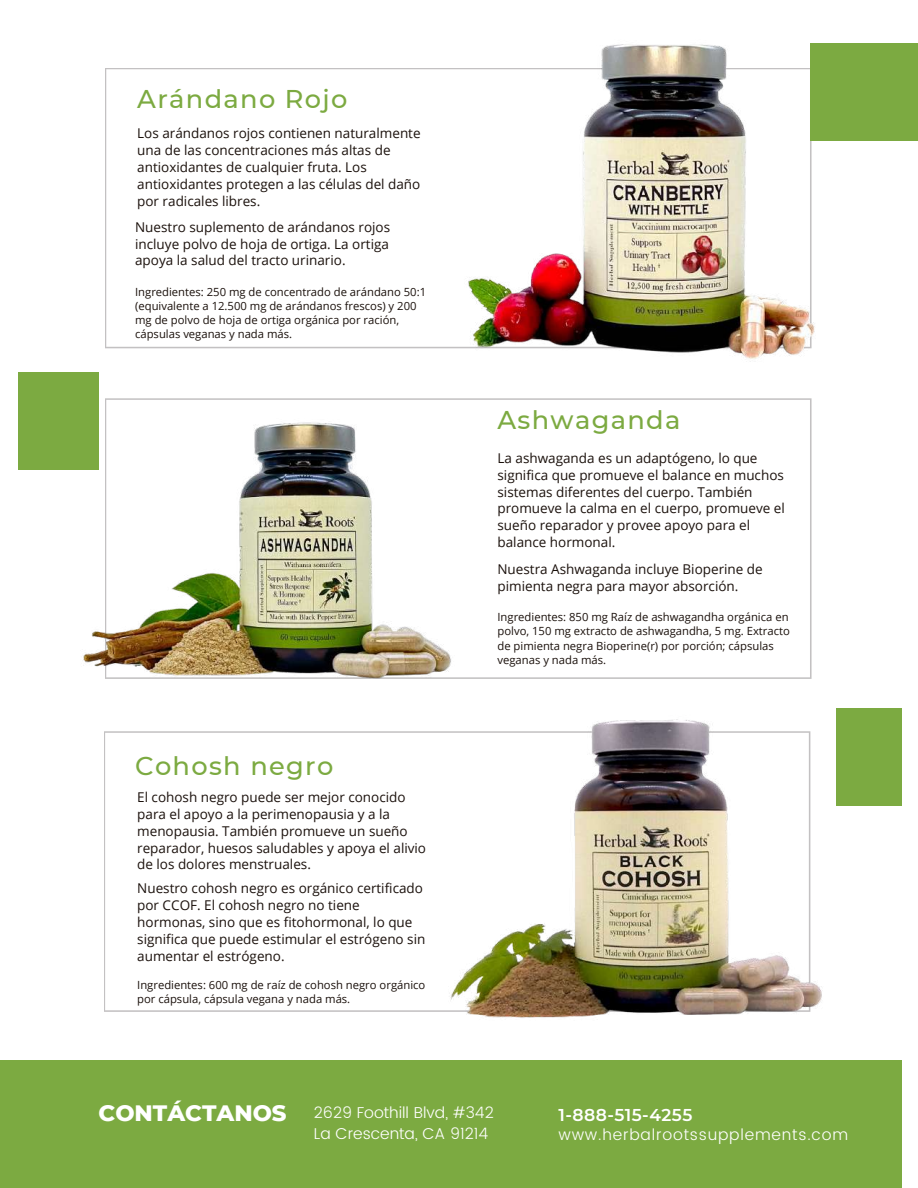
<style>
.page{position:relative;width:918px;height:1188px;background:#fff}
.page>*{position:absolute;margin:0;border:0;box-sizing:border-box;transform-origin:0 0}
.t1{font:500 25.65px "Montserrat";letter-spacing:.05em;color:#7caa41}
.t2{font:600 17.1px "Montserrat";letter-spacing:.025em;color:#fff}
.t3{font:300 15.75px/20.4px "Poppins";color:#fff}
.t4{font:300 15.75px "Poppins";letter-spacing:.05em;color:#fff}
.t5{font:13.5px/16.8px "Open Sans";color:#1b110c}
.t6{font:11.25px/14.1px "Open Sans";color:#1b110c}
.s1{font-family:"Montserrat";font-weight:800;font-size:22.8px}
</style>
<div class="page">
<svg style="left:105px;top:68px;width:353px;height:280px"></svg>
<svg style="left:459px;top:398px;width:353px;height:281px"></svg>
<div style="left:18px;top:372px;width:81px;height:97px;background:#7caa41"></div>
<img style="left:81px;top:398px;width:378px;height:281px">
<svg style="left:104px;top:731px;width:345px;height:281px"></svg>
<img style="left:449px;top:719px;width:373px;height:299px">
<img style="left:458px;top:44px;width:357px;height:318px">
<div style="left:0;top:1061px;width:902px;height:127px;background:#7caa41"></div>
<div style="left:810px;top:43px;width:108px;height:98px;background:#7caa41"></div>
<div style="left:836px;top:708px;width:66px;height:97px;background:#7caa41"></div>
<h1 class="t1" style="left:137px;top:83px;width:212px">Arándano Rojo</h1>
<p class="t5" style="left:137px;top:125px;width:285px">Los arándanos rojos contienen naturalmente una de las concentraciones más altas de antioxidantes de cualquier fruta. Los antioxidantes protegen a las células del daño por radicales libres.</p>
<p class="t5" style="left:135px;top:218px;width:257px;text-align:justify">Nuestro suplemento de arándanos rojos incluye polvo de hoja de ortiga. La ortiga apoya la salud del tracto urinario.</p>
<p class="t6" style="left:135px;top:285px;width:292px">Ingredientes: 250 mg de concentrado de arándano 50:1 (equivalente a 12.500 mg de arándanos frescos) y 200 mg de polvo de hoja de ortiga orgánica por ración, cápsulas veganas y nada más.</p>
<h1 class="t1" style="left:135px;top:750px;width:200px">Cohosh negro</h1>
<p class="t5" style="left:137px;top:788px;width:290px">El cohosh negro puede ser mejor conocido para el apoyo a la perimenopausia y a la menopausia. También promueve un sueño reparador, huesos saludables y apoya el alivio de los dolores menstruales.</p>
<p class="t5" style="left:137px;top:879px;width:290px">Nuestro cohosh negro es orgánico certificado por CCOF. El cohosh negro no tiene hormonas, sino que es fitohormonal, lo que significa que puede estimular el estrógeno sin aumentar el estrógeno.</p>
<p class="t6" style="left:137px;top:978px;width:290px">Ingredientes: 600 mg de raíz de cohosh negro orgánico por cápsula, cápsula vegana y nada más.</p>
<h1 class="t1" style="left:497px;top:404px;width:184px">Ashwaganda</h1>
<p class="t5" style="left:497px;top:449px;width:289px">La ashwaganda es un adaptógeno, lo que significa que promueve el balance en muchos sistemas diferentes del cuerpo. También promueve la calma en el cuerpo, promueve el sueño reparador y provee apoyo para el balance hormonal.</p>
<p class="t5" style="left:497px;top:560px;width:267px">Nuestra Ashwaganda incluye Bioperine de pimienta negra para mayor absorción.</p>
<p class="t6" style="left:497px;top:610px;width:294px">Ingredientes: 850 mg Raíz de ashwagandha orgánica en polvo, 150 mg extracto de ashwagandha, 5 mg. Extracto de pimienta negra Bioperine(r) por porción; cápsulas veganas y nada más.</p>
<p class="t3" style="left:314px;top:1103px;width:181px;text-indent:-215px"><span class="s1">CONTÁCTANOS</span> 2629 Foothill Blvd, #342<br>La Crescenta, CA 91214</p>
<p class="t2" style="left:558px;top:1104px;width:135px">1-888-515-4255</p>
<p class="t4" style="left:558px;top:1126px;width:291px">www.herbalrootssupplements.com</p>
</div>
